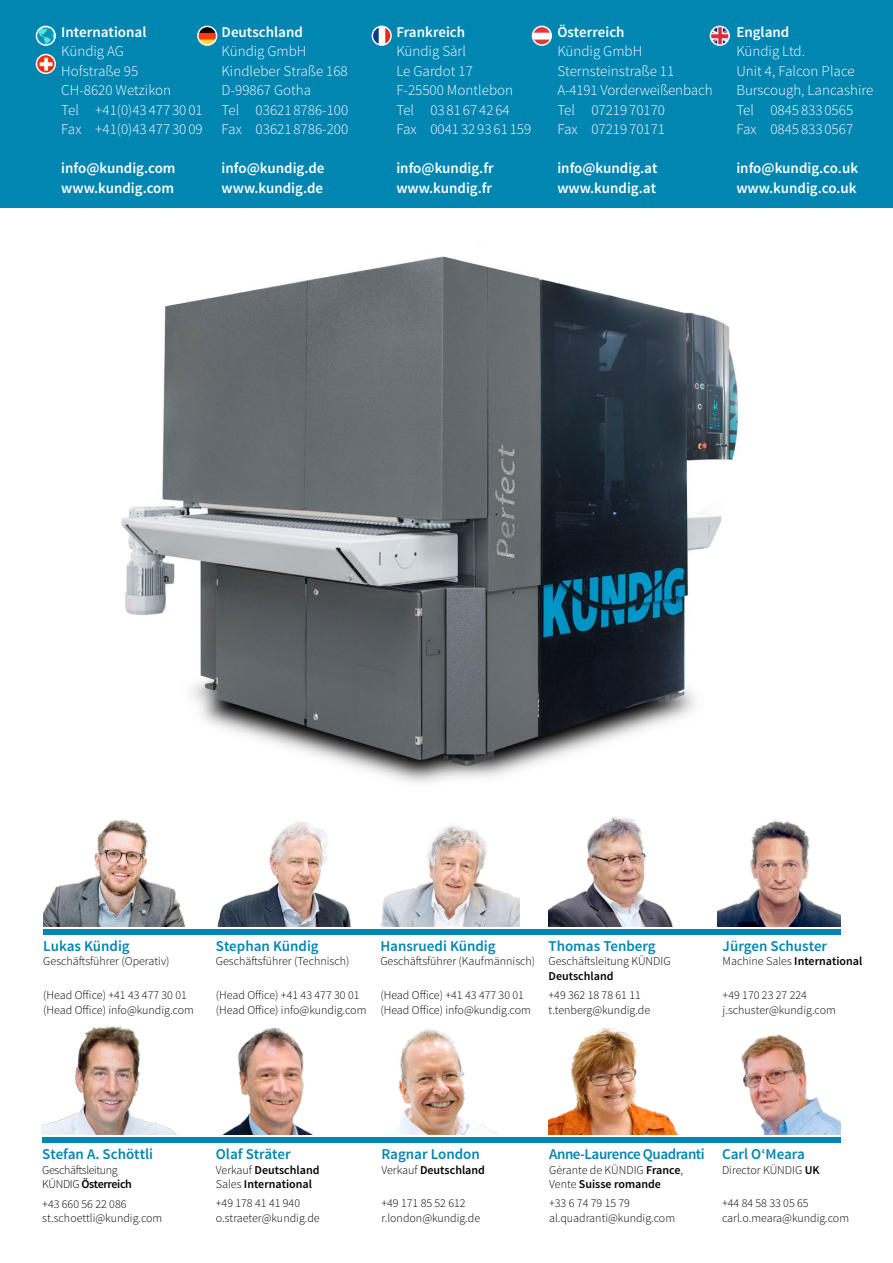
<style>
.page{position:relative;width:893px;height:1263px;background:#fff}
.page>*{position:absolute;margin:0;border:0;box-sizing:border-box;transform-origin:0 0}
.t1{font:300 15px/19.5px "Source Sans Pro";color:#fff}
.t2{font:600 15px/19.5px "Source Sans Pro";color:#fff}
.t3{font:600 15px "Source Sans Pro";color:#0086b1}
.t4{font:600 15px "Source Sans Pro";letter-spacing:-.03em;color:#0086b1}
.t5{font:300 12px/14.4px "Source Sans Pro";color:#000}
.t6{font:600 12px/14.4px "Source Sans Pro";color:#000}
.t7{font:300 12px/14.4px "Source Sans Pro";letter-spacing:-.03em;color:#000}
.s1{font-weight:300}
.s2{font-weight:600}
</style>
<div class="page">
<img style="left:121px;top:256px;width:618px;height:527px">
<div style="left:0;top:0;width:893px;height:207px;background:#0086b1"></div>
<img style="left:549px;top:1028px;width:129px;height:106px">
<img style="left:741px;top:1034px;width:100px;height:100px">
<img style="left:381px;top:826px;width:139px;height:100px">
<img style="left:717px;top:819px;width:124px;height:107px">
<img style="left:43px;top:819px;width:142px;height:107px">
<img style="left:223px;top:1028px;width:89px;height:106px">
<img style="left:387px;top:1029px;width:111px;height:105px">
<img style="left:42px;top:1026px;width:134px;height:108px">
<img style="left:217px;top:821px;width:134px;height:105px">
<img style="left:549px;top:816px;width:124px;height:110px">
<div style="left:43px;top:929px;width:798px;height:5px;background:#0086b1"></div>
<div style="left:42px;top:1137px;width:799px;height:5px;background:#0086b1"></div>
<img style="left:36px;top:26px;width:19px;height:19px;border-radius:9px">
<div style="left:36px;top:26px;width:20px;height:20px;border:2px solid #fff;border-radius:50%"></div>
<img style="left:36px;top:55px;width:19px;height:18px;border-radius:9px">
<div style="left:36px;top:54px;width:20px;height:20px;border:2px solid #fff;border-radius:50%"></div>
<img style="left:198px;top:26px;width:19px;height:19px;border-radius:9px">
<div style="left:197px;top:26px;width:20px;height:20px;border:2px solid #fff;border-radius:50%"></div>
<img style="left:372px;top:26px;width:19px;height:19px;border-radius:9px">
<div style="left:372px;top:26px;width:20px;height:20px;border:2px solid #fff;border-radius:50%"></div>
<img style="left:532px;top:26px;width:19px;height:19px;border-radius:9px">
<div style="left:532px;top:26px;width:20px;height:20px;border:2px solid #fff;border-radius:50%"></div>
<img style="left:710px;top:26px;width:19px;height:19px;border-radius:9px">
<div style="left:710px;top:26px;width:20px;height:20px;border:2px solid #fff;border-radius:50%"></div>
<p class="t2" style="left:61px;top:23px;width:87px">International</p>
<p class="t1" style="left:61px;top:42px;width:143px">Kündig AG<br>Hofstraße 95<br>CH-8620 Wetzikon<br>Tel +41(0)43 477 30 01<br>Fax +41(0)43 477 30 09</p>
<p class="t2" style="left:61px;top:159px;width:116px">info@kundig.com www.kundig.com</p>
<p class="t2" style="left:222px;top:23px;width:83px">Deutschland</p>
<p class="t1" style="left:222px;top:42px;width:128px">Kündig GmbH<br>Kindleber Straße 168<br>D-99867 Gotha<br>Tel 03621 8786-100<br>Fax 03621 8786-200</p>
<p class="t2" style="left:222px;top:159px;width:104px">info@kundig.de www.kundig.de</p>
<p class="t2" style="left:396px;top:23px;width:70px">Frankreich</p>
<p class="t1" style="left:396px;top:42px;width:136px">Kündig Sàrl<br>Le Gardot 17<br>F-25500 Montlebon<br>Tel 03 81 67 42 64<br>Fax 0041 32 93 61 159</p>
<p class="t2" style="left:396px;top:159px;width:99px">info@kundig.fr www.kundig.fr</p>
<p class="t2" style="left:557px;top:23px;width:69px">Österreich</p>
<p class="t1" style="left:557px;top:42px;width:157px">Kündig GmbH<br>Sternsteinstraße 11<br>A-4191 Vorderweißenbach<br>Tel 07219 70170<br>Fax 07219 70171</p>
<p class="t2" style="left:557px;top:159px;width:102px">info@kundig.at www.kundig.at</p>
<p class="t2" style="left:736px;top:23px;width:55px">England</p>
<p class="t1" style="left:736px;top:42px;width:139px">Kündig Ltd.<br>Unit 4, Falcon Place<br>Burscough, Lancashire<br>Tel 0845 833 0565<br>Fax 0845 833 0567</p>
<p class="t2" style="left:736px;top:159px;width:123px">info@kundig.co.uk www.kundig.co.uk</p>
<p class="t3" style="left:43px;top:936px;width:88px">Lukas Kündig</p>
<p class="t5" style="left:43px;top:954px;width:128px">Geschäftsführer (Operativ)</p>
<p class="t5" style="left:43px;top:988px;width:152px">(Head Office) +41 43 477 30 01 (Head Office) info@kundig.com</p>
<p class="t3" style="left:216px;top:936px;width:104px">Stephan Kündig</p>
<p class="t5" style="left:216px;top:954px;width:135px">Geschäftsführer (Technisch)</p>
<p class="t5" style="left:216px;top:988px;width:152px">(Head Office) +41 43 477 30 01 (Head Office) info@kundig.com</p>
<p class="t3" style="left:380px;top:936px;width:117px">Hansruedi Kündig</p>
<p class="t5" style="left:380px;top:954px;width:156px">Geschäftsführer (Kaufmännisch)</p>
<p class="t5" style="left:380px;top:988px;width:152px">(Head Office) +41 43 477 30 01 (Head Office) info@kundig.com</p>
<p class="t3" style="left:548px;top:936px;width:109px">Thomas Tenberg</p>
<p class="t5" style="left:548px;top:954px;width:124px">Geschäftsleitung KÜNDIG</p>
<p class="t6" style="left:548px;top:969px;width:67px">Deutschland</p>
<p class="t5" style="left:548px;top:988px;width:103px">+49 362 18 78 61 11 t.tenberg@kundig.de</p>
<p class="t3" style="left:723px;top:936px;width:106px">Jürgen Schuster</p>
<p class="t6" style="left:723px;top:954px;width:141px"><span class="s1">Machine Sales</span> International</p>
<p class="t5" style="left:723px;top:988px;width:115px">+49 170 23 27 224 j.schuster@kundig.com</p>
<p class="t3" style="left:42px;top:1145px;width:112px">Stefan A. Schöttli</p>
<p class="t7" style="left:42px;top:1163px;width:91px">Geschäftsleitung<br>KÜNDIG <span class="s2">Österreich</span></p>
<p class="t5" style="left:42px;top:1196px;width:122px">+43 660 56 22 086 st.schoettli@kundig.com</p>
<p class="t3" style="left:216px;top:1145px;width:76px">Olaf Sträter</p>
<p class="t6" style="left:216px;top:1163px;width:105px"><span class="s1">Verkauf</span> Deutschland<br><span class="s1">Sales</span> International</p>
<p class="t5" style="left:216px;top:1196px;width:105px">+49 178 41 41 940 o.straeter@kundig.de</p>
<p class="t3" style="left:381px;top:1145px;width:100px">Ragnar London</p>
<p class="t6" style="left:381px;top:1163px;width:105px"><span class="s1">Verkauf</span> Deutschland</p>
<p class="t5" style="left:381px;top:1196px;width:100px">+49 171 85 52 612 r.london@kundig.de</p>
<p class="t4" style="left:549px;top:1145px;width:157px">Anne-Laurence Quadranti</p>
<p class="t5" style="left:549px;top:1162px;width:136px">Gérante de KÜNDIG <span class="s2">France</span>,<br>Vente <span class="s2">Suisse romande</span></p>
<p class="t5" style="left:549px;top:1196px;width:127px">+33 6 74 79 15 79 al.quadranti@kundig.com</p>
<p class="t3" style="left:722px;top:1145px;width:84px">Carl O‘Meara</p>
<p class="t5" style="left:722px;top:1162px;width:99px">Director KÜNDIG <span class="s2">UK</span></p>
<p class="t5" style="left:722px;top:1196px;width:129px">+44 84 58 33 05 65 carl.o.meara@kundig.com</p>
</div>
